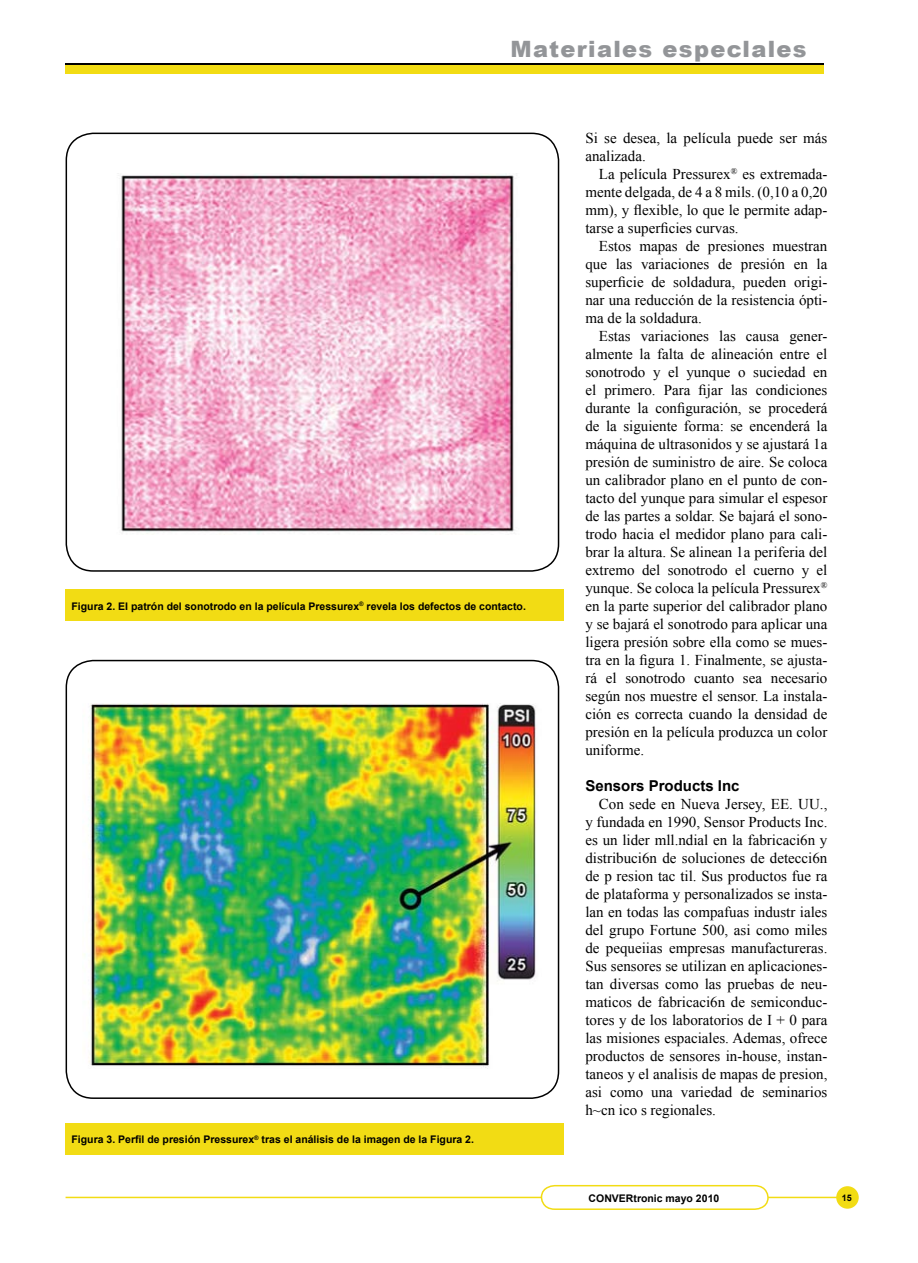
<style>
.page{position:relative;width:918px;height:1263px;background:#fff}
.page>*{position:absolute;margin:0;border:0;box-sizing:border-box;transform-origin:0 0}
.t1{font:900 22.5px "Arial";letter-spacing:.06em;color:#939598}
.t2{font:15px/18px "Times New Roman";color:#000;text-align:justify}
.t3{font:700 15px "Arial";color:#000}
.t4{font:700 10.5px "Arial";color:#000}
.t5{font:700 9px "Arial";color:#000}
</style>
<div class="page">
<img style="left:121px;top:174px;width:394px;height:360px">
<div style="left:66px;top:133px;width:493px;height:439px;border:2px solid #000;border-radius:27px"></div>
<img style="left:83px;top:703px;width:453px;height:365px">
<div style="left:66px;top:660px;width:493px;height:439px;border:2px solid #000;border-radius:27px"></div>
<div style="left:66px;top:589px;width:498px;height:32px;background:#f2dc14"></div>
<div style="left:66px;top:1122px;width:498px;height:32px;background:#f2dc14"></div>
<hr style="left:66px;top:1196px;width:783px;height:2px;background:#f2dc14">
<svg style="left:540px;top:1184px;width:229px;height:26px"></svg>
<div style="left:836px;top:1186px;width:23px;height:22px;background:#f2dc14;border-radius:50%"></div>
<div style="left:66px;top:63px;width:758px;height:9px;background:#000"></div>
<div style="left:66px;top:65px;width:758px;height:8px;background:#f2dc14"></div>
<h1 class="t1" style="left:511px;top:32px;width:298px">Materiales especlales</h1>
<p class="t4" style="left:72px;top:599px;width:456px">Figura 2. EI patrón del sonotrodo en la película Pressurex<sup>®</sup> revela los defectos de contacto.</p>
<p class="t4" style="left:72px;top:1132px;width:404px">Figura 3. Perfil de presión Pressurex<sup>®</sup> tras el análisis de la imagen de la Figura 2.</p>
<p class="t2" style="left:585px;top:128px;width:244px">Si se desea, la película puede ser más analizada.</p>
<p class="t2" style="left:585px;top:164px;width:244px;text-indent:14px">La película Pressurex<sup>®</sup> es extremada&shy;mente delgada, de 4 a 8 mils. (0,10 a 0,20 mm), y flexible, lo que le permite adap&shy;tarse a superficies curvas.</p>
<p class="t2" style="left:585px;top:236px;width:244px;text-indent:14px">Estos mapas de presiones muestran que las variaciones de presión en la superficie de soldadura, pueden origi&shy;nar una reducción de la resistencia ópti&shy;ma de la soldadura.</p>
<p class="t2" style="left:585px;top:326px;width:244px;text-indent:14px">Estas variaciones las causa gener&shy;almente la falta de alineación entre el sonotrodo y el yunque o suciedad en el primero. Para fijar las condiciones durante la configuración, se procederá de la siguiente forma: se encenderá la máquina de ultrasonidos y se ajustará 1a presión de suministro de aire. Se coloca un calibrador plano en el punto de con&shy;tacto del yunque para simular el espesor de las partes a soldar. Se bajará el sono&shy;trodo hacia el medidor plano para cali&shy;brar la altura. Se alinean 1a periferia del extremo del sonotrodo el cuerno y el yunque. Se coloca la película Pressurex<sup>® </sup>en la parte superior del calibrador plano y se bajará el sonotrodo para aplicar una ligera presión sobre ella como se mues&shy;tra en la figura 1. Finalmente, se ajusta&shy;rá el sonotrodo cuanto sea necesario según nos muestre el sensor. La instala&shy;ción es correcta cuando la densidad de presión en la película produzca un color uniforme.</p>
<p class="t3" style="left:585px;top:775px;width:156px">Sensors Products Inc</p>
<p class="t2" style="left:585px;top:794px;width:244px;text-indent:14px">Con sede en Nueva Jersey, EE. UU., y fundada en 1990, Sensor Products Inc. es un lider mll.ndial en la fabricaci6n y distribuci6n de soluciones de detecci6n de p resion tac til. Sus productos fue ra de plataforma y personalizados se insta&shy;lan en todas las compafuas industr iales del grupo Fortune 500, asi como miles de pequeiias empresas manufactureras.<br>Sus sensores se utilizan en aplicaciones&shy;tan diversas como las pruebas de neu&shy;maticos de fabricaci6n de semiconduc&shy;tores y de los laboratorios de I + 0 para las misiones espaciales. Ademas, ofrece productos de sensores in-house, instan&shy;taneos y el analisis de mapas de presion, asi como una variedad de seminarios h~cn ico s regionales.</p>
<p class="t4" style="left:589px;top:1191px;width:132px">CONVERtronic mayo 2010</p>
<p class="t5" style="left:842px;top:1191px;width:12px">15</p>
</div>
